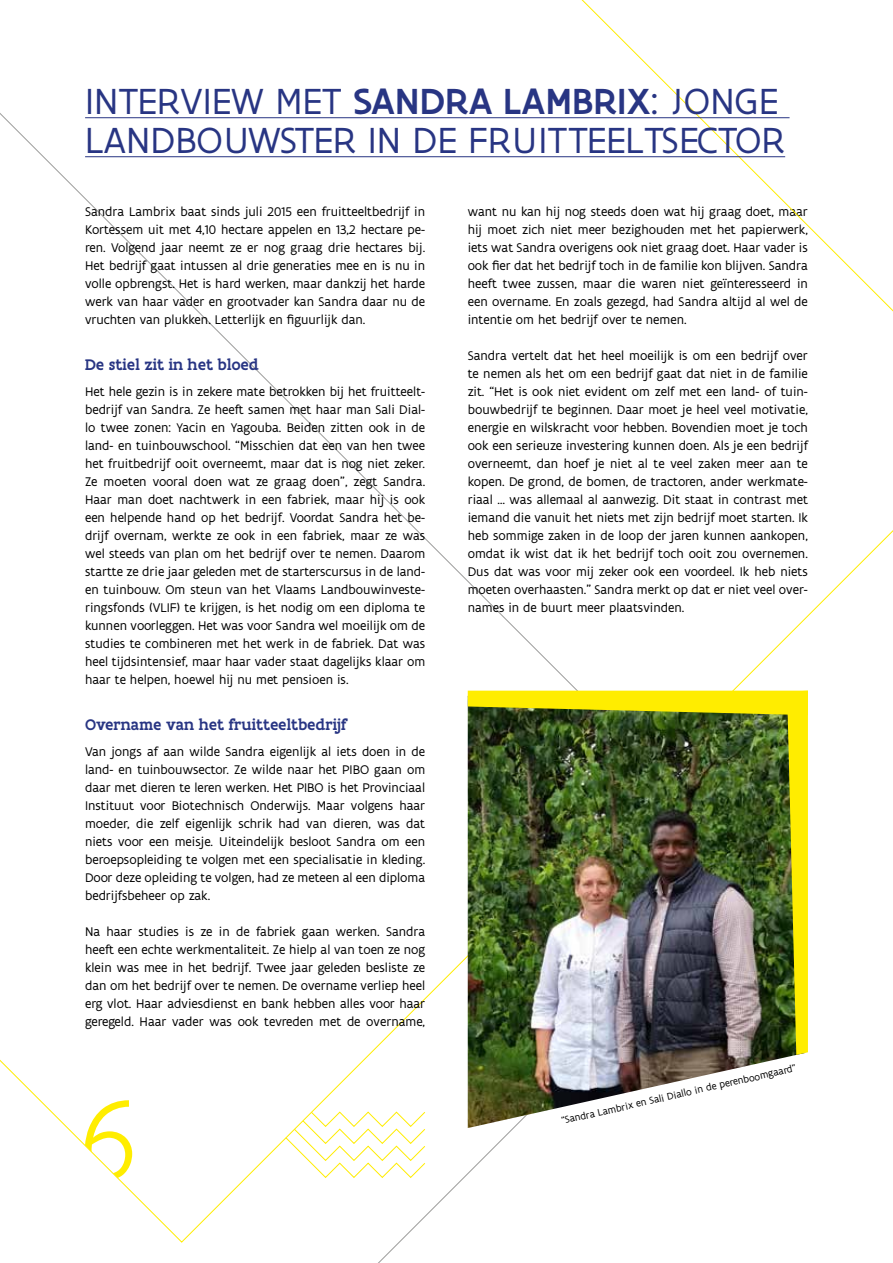
<style>
.page{position:relative;width:893px;height:1263px;background:#fff}
.page>*{position:absolute;margin:0;border:0;box-sizing:border-box;transform-origin:0 0}
.t1{font:39px/39px "Flanders Art Sans";letter-spacing:.005em;color:#283583}
.t2{font:500 16.5px "Flanders Art Serif";color:#283583}
.t3{font:13.5px/18px "Flanders Art Sans";color:#000;text-align:justify}
.t4{font:10.5px "Flanders Art Sans";color:#000}
.s1{font-weight:500}
</style>
<div class="page">
<svg style="left:285px;top:1111px;width:141px;height:67px"></svg>
<svg style="left:85px;top:1100px;width:47px;height:78px"></svg>
<svg style="left:468px;top:0;width:425px;height:1174px"></svg>
<hr style="left:85px;top:117px;width:704px;height:1px;background:#283583">
<hr style="left:85px;top:156px;width:700px;height:1px;background:#283583">
<img style="left:468px;top:1055px;width:337px;height:73px">
<img style="left:468px;top:691px;width:340px;height:364px">
<p class="t1" style="left:85px;top:83px;width:701px">INTERVIEW MET <span class="s1">SANDRA LAMBRIX</span>: JONGE<br>LANDBOUWSTER IN DE FRUITTEELTSECTOR</p>
<p class="t3" style="left:85px;top:203px;width:342px">Sandra Lambrix baat sinds juli 2015 een fruitteeltbedrijf in Kortessem uit met 4,10 hectare appelen en 13,2 hectare pe&shy;ren. Volgend jaar neemt ze er nog graag drie hectares bij.<br>Het bedrijf gaat intussen al drie generaties mee en is nu in volle opbrengst. Het is hard werken, maar dankzij het harde werk van haar vader en grootvader kan Sandra daar nu de vruchten van plukken. Letterlijk en figuurlijk dan.</p>
<p class="t2" style="left:85px;top:354px;width:175px">De stiel zit in het bloed</p>
<p class="t3" style="left:85px;top:383px;width:342px">Het hele gezin is in zekere mate betrokken bij het fruitteelt&shy;bedrijf van Sandra. Ze heeft samen met haar man Sali Dial&shy;lo twee zonen: Yacin en Yagouba. Beiden zitten ook in de land- en tuinbouwschool. “Misschien dat een van hen twee het fruitbedrijf ooit overneemt, maar dat is nog niet zeker.<br>Ze moeten vooral doen wat ze graag doen”, zegt Sandra.<br>Haar man doet nachtwerk in een fabriek, maar hij is ook een helpende hand op het bedrijf. Voordat Sandra het be&shy;drijf overnam, werkte ze ook in een fabriek, maar ze was wel steeds van plan om het bedrijf over te nemen. Daarom startte ze drie jaar geleden met de starterscursus in de land&shy;en tuinbouw. Om steun van het Vlaams Landbouwinveste&shy;ringsfonds (VLIF) te krijgen, is het nodig om een diploma te kunnen voorleggen. Het was voor Sandra wel moeilijk om de studies te combineren met het werk in de fabriek. Dat was heel tijdsintensief, maar haar vader staat dagelijks klaar om haar te helpen, hoewel hij nu met pensioen is.</p>
<p class="t2" style="left:85px;top:714px;width:263px">Overname van het fruitteeltbedrijf</p>
<p class="t3" style="left:85px;top:743px;width:342px">Van jongs af aan wilde Sandra eigenlijk al iets doen in de land- en tuinbouwsector. Ze wilde naar het PIBO gaan om daar met dieren te leren werken. Het PIBO is het Provinciaal Instituut voor Biotechnisch Onderwijs. Maar volgens haar moeder, die zelf eigenlijk schrik had van dieren, was dat niets voor een meisje. Uiteindelijk besloot Sandra om een beroepsopleiding te volgen met een specialisatie in kleding.<br>Door deze opleiding te volgen, had ze meteen al een diploma bedrijfsbeheer op zak.</p>
<p class="t3" style="left:85px;top:923px;width:342px">Na haar studies is ze in de fabriek gaan werken. Sandra heeft een echte werkmentaliteit. Ze hielp al van toen ze nog klein was mee in het bedrijf. Twee jaar geleden besliste ze dan om het bedrijf over te nemen. De overname verliep heel erg vlot. Haar adviesdienst en bank hebben alles voor haar geregeld. Haar vader was ook tevreden met de overname,</p>
<p class="t3" style="left:468px;top:203px;width:342px">want nu kan hij nog steeds doen wat hij graag doet, maar hij moet zich niet meer bezighouden met het papierwerk, iets wat Sandra overigens ook niet graag doet. Haar vader is ook fier dat het bedrijf toch in de familie kon blijven. Sandra heeft twee zussen, maar die waren niet geïnteresseerd in een overname. En zoals gezegd, had Sandra altijd al wel de intentie om het bedrijf over te nemen.</p>
<p class="t3" style="left:468px;top:347px;width:342px">Sandra vertelt dat het heel moeilijk is om een bedrijf over te nemen als het om een bedrijf gaat dat niet in de familie zit. “Het is ook niet evident om zelf met een land- of tuin&shy;bouwbedrijf te beginnen. Daar moet je heel veel motivatie, energie en wilskracht voor hebben. Bovendien moet je toch ook een serieuze investering kunnen doen. Als je een bedrijf overneemt, dan hoef je niet al te veel zaken meer aan te kopen. De grond, de bomen, de tractoren, ander werkmate&shy;riaal … was allemaal al aanwezig. Dit staat in contrast met iemand die vanuit het niets met zijn bedrijf moet starten. Ik heb sommige zaken in de loop der jaren kunnen aankopen, omdat ik wist dat ik het bedrijf toch ooit zou overnemen.<br>Dus dat was voor mij zeker ook een voordeel. Ik heb niets moeten overhaasten.” Sandra merkt op dat er niet veel over&shy;names in de buurt meer plaatsvinden.</p>
<p class="t4" style="left:560px;top:1115px;width:242px;rotate:-13deg">“Sandra Lambrix en Sali Diallo in de perenboomgaard”</p>
</div>
